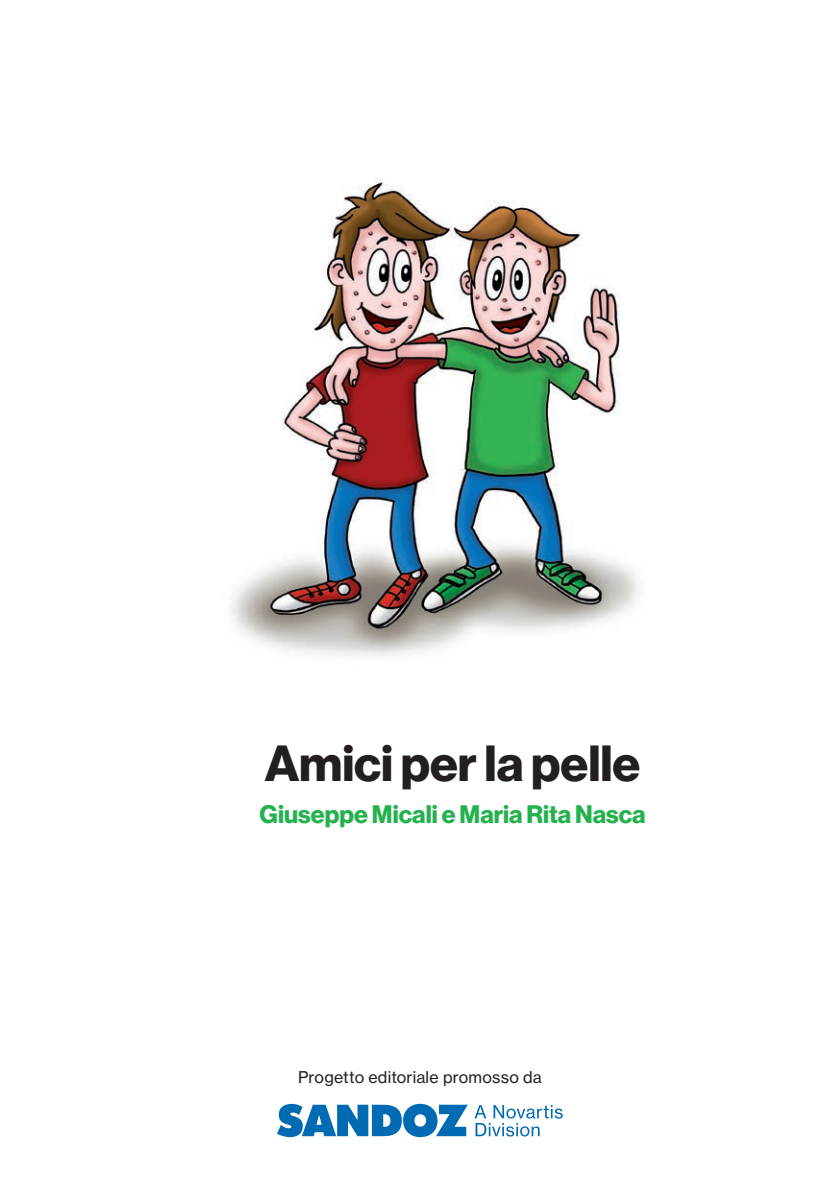
<style>
.page{position:relative;width:840px;height:1191px;background:#fff}
.page>*{position:absolute;margin:0;border:0;box-sizing:border-box;transform-origin:0 0}
.t1{font:700 49.6px "Volta Modern Display 75";color:#231f20}
.t2{font:700 24.8px "Volta Modern Display 75";color:#23b24d}
.t3{font:16px "Volta Modern Text 55 Roman";letter-spacing:.015em;color:#231f20}
</style>
<div class="page">
<img style="left:231px;top:178px;width:408px;height:479px">
<svg style="left:277px;top:1103px;width:285px;height:34px"></svg>
<h1 class="t1" style="left:264px;top:734px;width:377px">Amici per la pelle</h1>
<p class="t2" style="left:259px;top:799px;width:387px">Giuseppe Micali e Maria Rita Nasca</p>
<p class="t3" style="left:298px;top:1067px;width:245px">Progetto editoriale promosso da</p>
</div>
